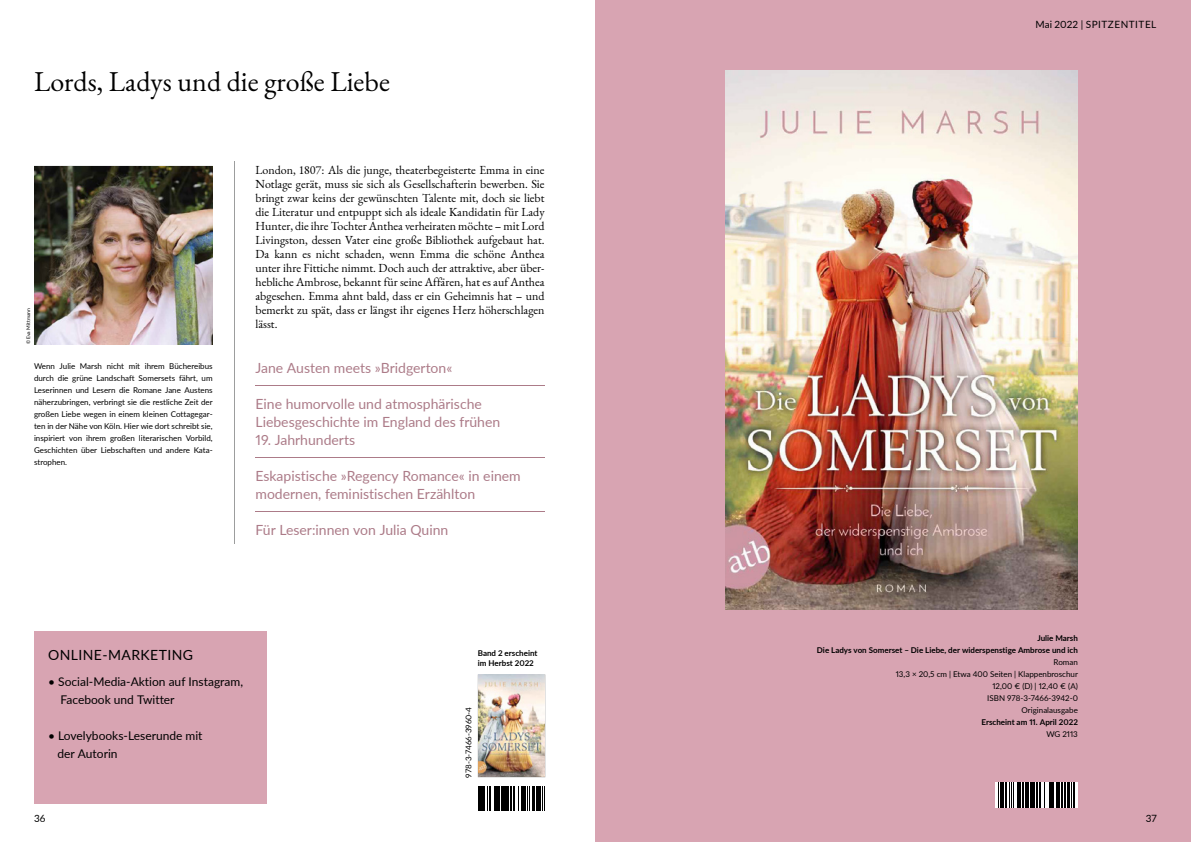
<style>
.page{position:relative;width:1191px;height:842px;background:#fff}
.page>*{position:absolute;margin:0;border:0;box-sizing:border-box;transform-origin:0 0}
.t1{font:28px "EB Garamond";color:#000}
.t2{font:14px/18px "Lato";color:#ac7b88}
.t3{font:14px "Lato";letter-spacing:.03em;color:#000}
.t4{font:12px/14px "EB Garamond";color:#000;text-align:justify}
.t5{font:12px/18px "Lato";color:#000}
.t6{font:10px "Lato";letter-spacing:.05em;color:#000}
.t7{font:8px/12px "Lato";color:#000;text-align:justify}
.t8{font:700 8px/10px "Lato";color:#000}
.t9{font:5px "Lato";color:#000}
</style>
<div class="page">
<hr style="left:234px;top:162px;width:1px;height:382px;background:#9c9d9d">
<img style="left:34px;top:166px;width:178px;height:178px">
<hr style="left:255px;top:386px;width:289px;height:1px;background:#ac7b88">
<hr style="left:255px;top:458px;width:289px;height:1px;background:#ac7b88">
<hr style="left:255px;top:512px;width:289px;height:1px;background:#ac7b88">
<div style="left:34px;top:631px;width:232px;height:173px;background:#d8a4b2"></div>
<img style="left:478px;top:675px;width:67px;height:102px">
<svg style="left:478px;top:786px;width:2px;height:24px"></svg>
<hr style="left:480px;top:786px;width:3px;height:24px;background:#000">
<hr style="left:483px;top:786px;width:2px;height:24px;background:#000">
<svg style="left:487px;top:786px;width:43px;height:24px"></svg>
<hr style="left:532px;top:786px;width:2px;height:24px;background:#000">
<svg style="left:536px;top:786px;width:9px;height:24px"></svg>
<div style="left:595px;top:0;width:596px;height:842px;background:#d8a4b2"></div>
<img style="left:725px;top:71px;width:353px;height:538px">
<svg style="left:995px;top:782px;width:83px;height:26px"></svg>
<svg style="left:998px;top:782px;width:3px;height:26px"></svg>
<hr style="left:1001px;top:782px;width:3px;height:26px;background:#000">
<hr style="left:1004px;top:782px;width:2px;height:26px;background:#000">
<svg style="left:1009px;top:782px;width:9px;height:26px"></svg>
<hr style="left:1018px;top:782px;width:3px;height:26px;background:#000">
<hr style="left:1021px;top:782px;width:2px;height:26px;background:#000">
<hr style="left:1025px;top:782px;width:2px;height:26px;background:#000">
<svg style="left:1028px;top:782px;width:29px;height:26px"></svg>
<hr style="left:1057px;top:782px;width:3px;height:26px;background:#000">
<hr style="left:1061px;top:782px;width:2px;height:26px;background:#000">
<svg style="left:1064px;top:782px;width:1px;height:26px"></svg>
<hr style="left:1067px;top:782px;width:2px;height:26px;background:#000">
<svg style="left:1071px;top:782px;width:4px;height:26px"></svg>
<h1 class="t1" style="left:34px;top:63px;width:357px">Lords, Ladys und die große Liebe</h1>
<p class="t9" style="left:25px;top:344px;width:38px;rotate:-90deg">© Eva Mittmann</p>
<p class="t4" style="left:255px;top:163px;width:291px">London, 1807: Als die junge, theaterbegeisterte Emma in eine Notlage gerät, muss sie sich als Gesellschafterin bewerben. Sie bringt zwar keins der gewünschten Talente mit, doch sie liebt die Literatur und entpuppt sich als ideale Kandidatin für Lady Hunter, die ihre Tochter Anthea verheiraten möchte – mit Lord Livingston, dessen Vater eine große Bibliothek aufgebaut hat.<br>Da kann es nicht schaden, wenn Emma die schöne Anthea unter ihre Fittiche nimmt. Doch auch der attraktive, aber über&shy;hebliche Ambrose, bekannt für seine Affären, hat es auf Anthea abgesehen. Emma ahnt bald, dass er ein Geheimnis hat – und bemerkt zu spät, dass er längst ihr eigenes Herz höherschlagen lässt.</p>
<p class="t7" style="left:34px;top:359px;width:180px">Wenn Julie Marsh nicht mit ihrem Büchereibus durch die grüne Landschaft Somersets fährt, um Leserinnen und Lesern die Romane Jane Austens näherzubringen, verbringt sie die restliche Zeit der großen Liebe wegen in einem kleinen Cottagegar&shy;ten in der Nähe von Köln. Hier wie dort schreibt sie, inspiriert von ihrem großen literarischen Vorbild, Geschichten über Liebschaften und andere Kata&shy;strophen.</p>
<p class="t2" style="left:255px;top:358px;width:198px">Jane Austen meets »Bridgerton«</p>
<p class="t2" style="left:255px;top:394px;width:246px">Eine humorvolle und atmosphärische<br>Liebesgeschichte im England des frühen</p>
<p class="t2" style="left:255px;top:430px;width:101px">19. Jahrhunderts</p>
<p class="t2" style="left:255px;top:466px;width:267px">Eskapistische »Regency Romance« in einem modernen, feministischen Erzählton</p>
<p class="t2" style="left:255px;top:520px;width:194px">Für Leser:innen von Julia Quinn</p>
<p class="t3" style="left:48px;top:645px;width:146px">ONLINE-MARKETING</p>
<p class="t5" style="left:60px;top:672px;width:184px;text-indent:-12px">• Social-Media-Aktion auf Instagram,<br>Facebook und Twitter</p>
<p class="t5" style="left:57px;top:726px;width:147px;text-indent:-9px">• Lovelybooks-Leserunde mit der Autorin</p>
<p class="t6" style="left:34px;top:811px;width:13px">36</p>
<p class="t8" style="left:478px;top:648px;width:61px">Band 2 erscheint im Herbst 2022</p>
<p class="t7" style="left:462px;top:778px;width:72px;rotate:-90deg">978-3-7466-3960-4</p>
<p class="t6" style="left:1035px;top:18px;width:122px">Mai 2022 | SPITZENTITEL</p>
<p class="t8" style="left:817px;top:632px;width:262px;line-height:12px;text-align:right">Julie Marsh<br>Die Ladys von Somerset – Die Liebe, der widerspenstige Ambrose und ich</p>
<p class="t7" style="left:895px;top:656px;width:184px;text-align:right">Roman<br>13,3 × 20,5 cm | Etwa 400 Seiten | Klappenbroschur<br>12,00 € (D) | 12,40 € (A)<br>ISBN 978-3-7466-3942-0<br>Originalausgabe</p>
<p class="t8" style="left:981px;top:717px;width:98px">Erscheint am 11. April 2022</p>
<p class="t7" style="left:1046px;top:728px;width:33px">WG 2113</p>
<p class="t6" style="left:1145px;top:811px;width:13px">37</p>
</div>
